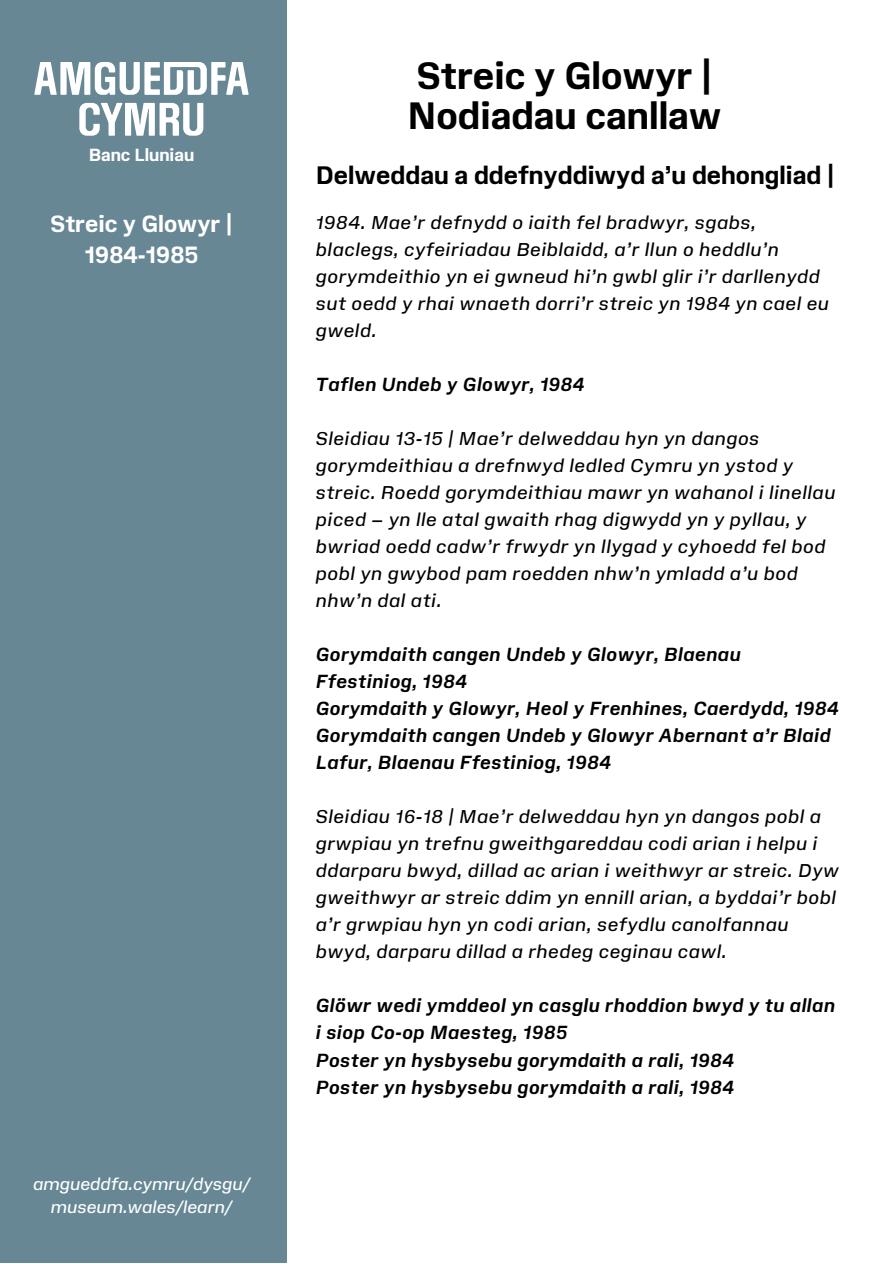
<style>
.page{position:relative;width:894px;height:1264px;background:#fff}
.page>*{position:absolute;margin:0;border:0;box-sizing:border-box;transform-origin:0 0}
.t1{font:700 36.15px/40.5px "Amgueddfa Body";color:#000}
.t2{font:700 24px "Amgueddfa Body";color:#000}
.t3{font:700 22.35px/30.3px "Amgueddfa Body";color:#fff;text-align:center}
.t4{font:italic 18px/27px "Amgueddfa Body";letter-spacing:.03em;color:#000}
.t5{font:italic 700 18px/27px "Amgueddfa Body";letter-spacing:.03em;color:#000}
.t6{font:italic 16.65px "Amgueddfa Body";color:#fff}
.t7{font:700 16.65px "Amgueddfa Body";color:#fff}
</style>
<div class="page">
<div style="left:0;top:0;width:286px;height:1262px;background:#678795"></div>
<svg style="left:34px;top:62px;width:214px;height:33px"></svg>
<svg style="left:79px;top:103px;width:124px;height:33px"></svg>
<p class="t7" style="left:89px;top:144px;width:107px">Banc Lluniau</p>
<h3 class="t3" style="left:51px;top:209px;width:183px">Streic y Glowyr |<br>1984-1985</h3>
<h3 class="t6" style="left:33px;top:1173px;width:218px">amgueddfa.cymru/dysgu/</h3>
<p class="t6" style="left:51px;top:1196px;width:183px">museum.wales/learn/</p>
<p class="t1" style="left:407px;top:55px;width:316px">Streic y Glowyr |<br>Nodiadau canllaw</p>
<h2 class="t2" style="left:316px;top:160px;width:520px">Delweddau a ddefnyddiwyd a’u dehongliad |</h2>
<p class="t4" style="left:316px;top:209px;width:514px">1984. Mae’r defnydd o iaith fel bradwyr, sgabs, blaclegs, cyfeiriadau Beiblaidd, a’r llun o heddlu’n gorymdeithio yn ei gwneud hi’n gwbl glir i’r darllenydd sut oedd y rhai wnaeth dorri’r streic yn 1984 yn cael eu gweld.</p>
<h3 class="t5" style="left:316px;top:371px;width:270px">Taflen Undeb y Glowyr, 1984</h3>
<h2 class="t4" style="left:316px;top:425px;width:521px">Sleidiau 13-15 | Mae’r delweddau hyn yn dangos gorymdeithiau a drefnwyd ledled Cymru yn ystod y streic. Roedd gorymdeithiau mawr yn wahanol i linellau piced – yn lle atal gwaith rhag digwydd yn y pyllau, y bwriad oedd cadw’r frwydr yn llygad y cyhoedd fel bod pobl yn gwybod pam roedden nhw’n ymladd a’u bod nhw’n dal ati.</h2>
<p class="t5" style="left:316px;top:641px;width:524px">Gorymdaith cangen Undeb y Glowyr, Blaenau Ffestiniog, 1984<br>Gorymdaith y Glowyr, Heol y Frenhines, Caerdydd, 1984<br>Gorymdaith cangen Undeb y Glowyr Abernant a’r Blaid Lafur, Blaenau Ffestiniog, 1984</p>
<p class="t4" style="left:316px;top:803px;width:524px">Sleidiau 16-18 | Mae’r delweddau hyn yn dangos pobl a grwpiau yn trefnu gweithgareddau codi arian i helpu i ddarparu bwyd, dillad ac arian i weithwyr ar streic. Dyw gweithwyr ar streic ddim yn ennill arian, a byddai’r bobl a’r grwpiau hyn yn codi arian, sefydlu canolfannau bwyd, darparu dillad a rhedeg ceginau cawl.</p>
<h1 class="t5" style="left:316px;top:992px;width:520px">Glöwr wedi ymddeol yn casglu rhoddion bwyd y tu allan i siop Co-op Maesteg, 1985<br>Poster yn hysbysebu gorymdaith a rali, 1984<br>Poster yn hysbysebu gorymdaith a rali, 1984</h1>
</div>
